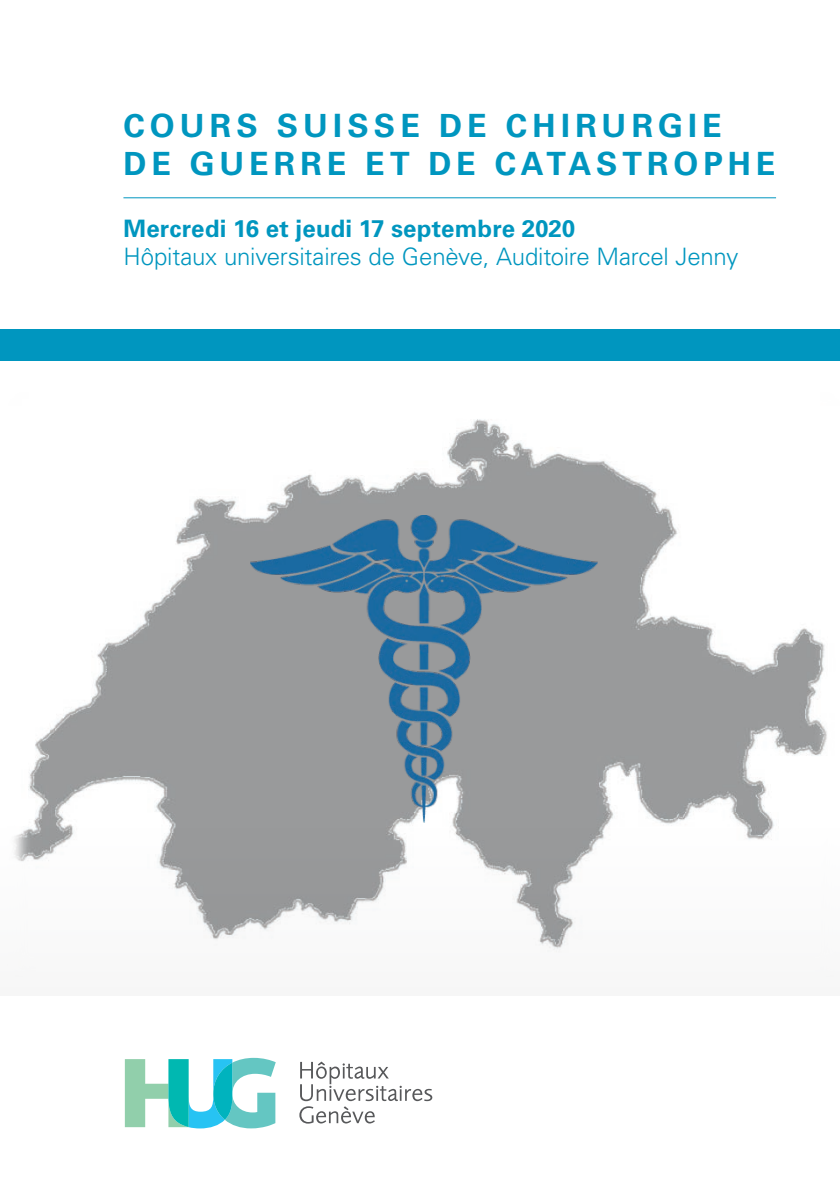
<style>
.page{position:relative;width:840px;height:1191px;background:#fff}
.page>*{position:absolute;margin:0;border:0;box-sizing:border-box;transform-origin:0 0}
.t1{font:700 32px/38px "Univers LT Std";letter-spacing:.155em;color:#0096bf}
.t2{font:300 24px "Univers LT Std";letter-spacing:-.01em;color:#0096bf}
.t3{font:700 24px "Univers LT Std";letter-spacing:.005em;color:#0096bf}
</style>
<div class="page">
<div style="left:0;top:329px;width:839px;height:31px;background:#0096bf"></div>
<svg style="left:125px;top:1057px;width:150px;height:71px"></svg>
<svg style="left:299px;top:1061px;width:133px;height:62px"></svg>
<img style="left:28px;top:419px;width:799px;height:395px">
<img style="left:250px;top:515px;width:347px;height:299px">
<svg style="left:14px;top:814px;width:760px;height:138px"></svg>
<hr style="left:123px;top:197px;width:652px;height:1px;background:#0096bf">
<h1 class="t1" style="left:123px;top:107px;width:653px">COURS SUISSE DE CHIRURGIE<br>DE GUERRE ET DE CATASTROPHE</h1>
<p class="t3" style="left:123px;top:214px;width:453px">Mercredi 16 et jeudi 17 septembre 2020</p>
<p class="t2" style="left:123px;top:242px;width:616px">Hôpitaux universitaires de Genève, Auditoire Marcel Jenny</p>
</div>
